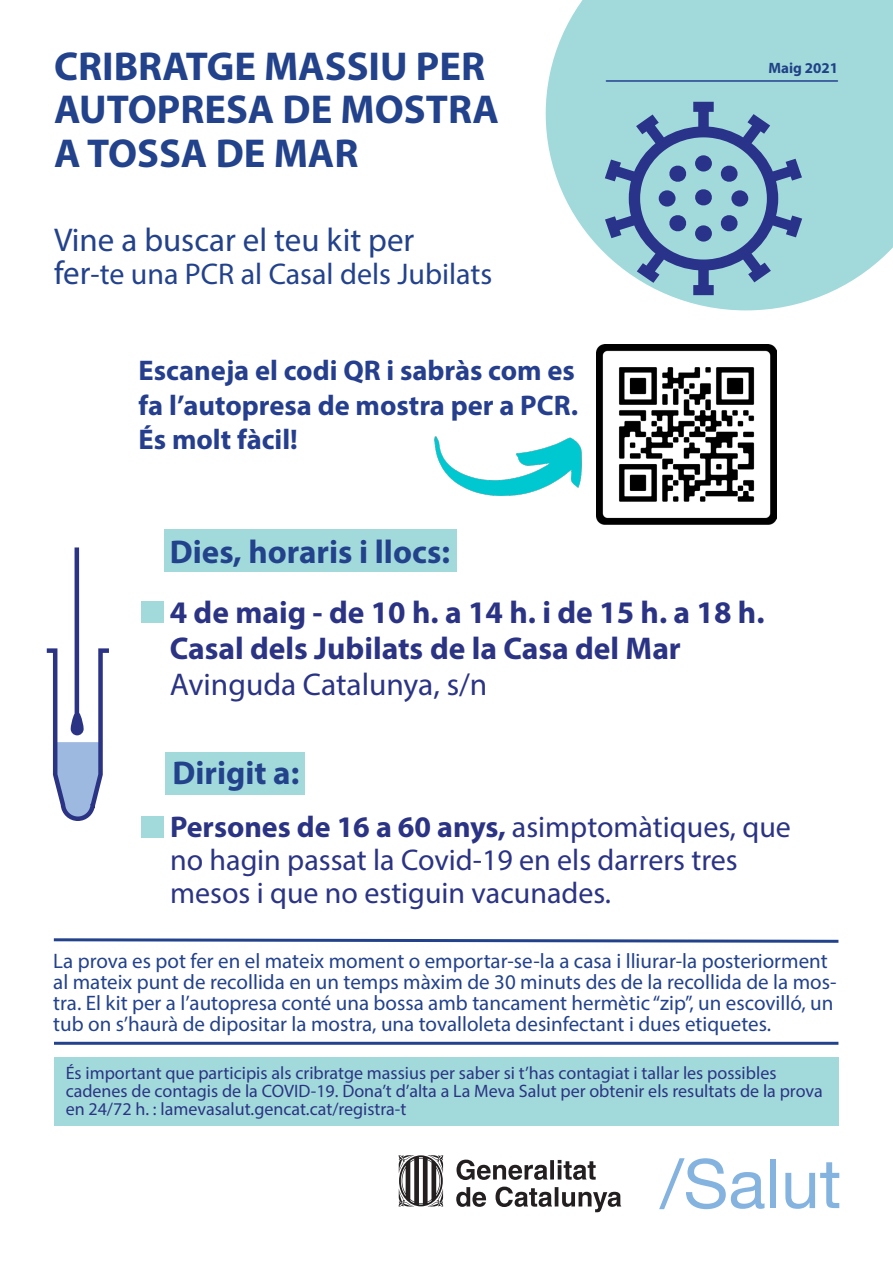
<style>
.page{position:relative;width:893px;height:1263px;background:#fff}
.page>*{position:absolute;margin:0;border:0;box-sizing:border-box;transform-origin:0 0}
.t1{font:700 40.5px/43.5px "Myriad Pro";color:#23428c}
.t2{font:700 33px "Myriad Pro";color:#23428c}
.t3{font:33px "Myriad Pro";color:#23428c}
.t4{font:700 31.5px/36px "Myriad Pro";color:#2b3484}
.t5{font:31.5px "Myriad Pro";color:#2b3484}
.t6{font:30px/33px "Myriad Pro";color:#2b3484}
.t7{font:30px "Myriad Pro";color:#23428c}
.t8{font:700 28.5px/34.2px "Myriad Pro";color:#253f8e;text-align:justify}
.t9{font:21px/21px "Myriad Pro";color:#23428c}
.t10{font:18px/18px "Myriad Pro";color:#2b3484}
.t11{font:700 15px "Myriad Pro";color:#204286}
.s1{font-size:33px}
.s2{font-weight:700}
</style>
<div class="page">
<svg style="left:456px;top:1159px;width:165px;height:53px"></svg>
<svg style="left:399px;top:1155px;width:44px;height:52px"></svg>
<svg style="left:546px;top:0;width:347px;height:310px;fill:#a2dadb"></svg>
<svg style="left:605px;top:102px;width:197px;height:193px;background:#84aec6"></svg>
<hr style="left:606px;top:80px;width:231px;height:2px;background:#234090">
<svg style="left:659px;top:1158px;width:105px;height:51px"></svg>
<div style="left:770px;top:1159px;width:6px;height:49px;background:#84b3df"></div>
<svg style="left:785px;top:1162px;width:54px;height:47px"></svg>
<svg style="left:46px;top:547px;width:63px;height:274px"></svg>
<div style="left:166px;top:752px;width:139px;height:43px;background:#a2dadb"></div>
<div style="left:165px;top:529px;width:292px;height:43px;background:#a2dadb"></div>
<div style="left:54px;top:1057px;width:784px;height:68px;background:#a2dadb"></div>
<div style="left:141px;top:602px;width:22px;height:21px;background:#a2dadb"></div>
<div style="left:141px;top:816px;width:22px;height:21px;background:#a2dadb"></div>
<img style="left:597px;top:344px;width:180px;height:181px">
<img style="left:434px;top:379px;width:175px;height:146px">
<svg style="left:53px;top:938px;width:786px;height:5px"></svg>
<hr style="left:54px;top:1042px;width:784px;height:3px;background:#23428c">
<p class="t1" style="left:54px;top:43px;width:446px">CRIBRATGE MASSIU PER<br>AUTOPRESA DE MOSTRA<br>A TOSSA DE MAR</p>
<p class="t3" style="left:54px;top:220px;width:362px">Vine a buscar el teu kit per</p>
<p class="t7" style="left:54px;top:256px;width:440px"><span class="s1">fer</span>-te una PCR al Casal dels Jubilats</p>
<p class="t8" style="left:139px;top:353px;width:441px">Escaneja el codi QR i sabràs com es fa l’autopresa de mostra per a PCR.<br>És molt fàcil!</p>
<p class="t2" style="left:170px;top:530px;width:282px">Dies, horaris i llocs:</p>
<p class="t11" style="left:768px;top:58px;width:71px">Maig 2021</p>
<p class="t4" style="left:170px;top:594px;width:596px">4 de maig - de 10 h. a 14 h. i de 15 h. a 18 h.<br>Casal dels Jubilats de la Casa del Mar</p>
<p class="t5" style="left:170px;top:665px;width:319px">Avinguda Catalunya, s/n</p>
<p class="t2" style="left:172px;top:752px;width:128px">Dirigit a:</p>
<p class="t6" style="left:170px;top:810px;width:622px"><span class="s2">Persones de 16 a 60 anys,</span> asimptomàtiques, que no hagin passat la Covid-19 en els darrers tres mesos i que no estiguin vacunades.</p>
<p class="t9" style="left:53px;top:950px;width:785px">La prova es pot fer en el mateix moment o emportar-se-la a casa i lliurar-la posteriorment al mateix punt de recollida en un temps màxim de 30 minuts des de la recollida de la mos&shy;tra. El kit per a l’autopresa conté una bossa amb tancament hermètic “zip”, un escovilló, un tub on s’haurà de dipositar la mostra, una tovalloleta desinfectant i dues etiquetes.</p>
<p class="t10" style="left:66px;top:1063px;width:758px">És important que participis als cribratge massius per saber si t’has contagiat i tallar les possibles cadenes de contagis de la COVID-19. Dona’t d’alta a La Meva Salut per obtenir els resultats de la prova en 24/72 h. : lamevasalut.gencat.cat/registra-t</p>
</div>
